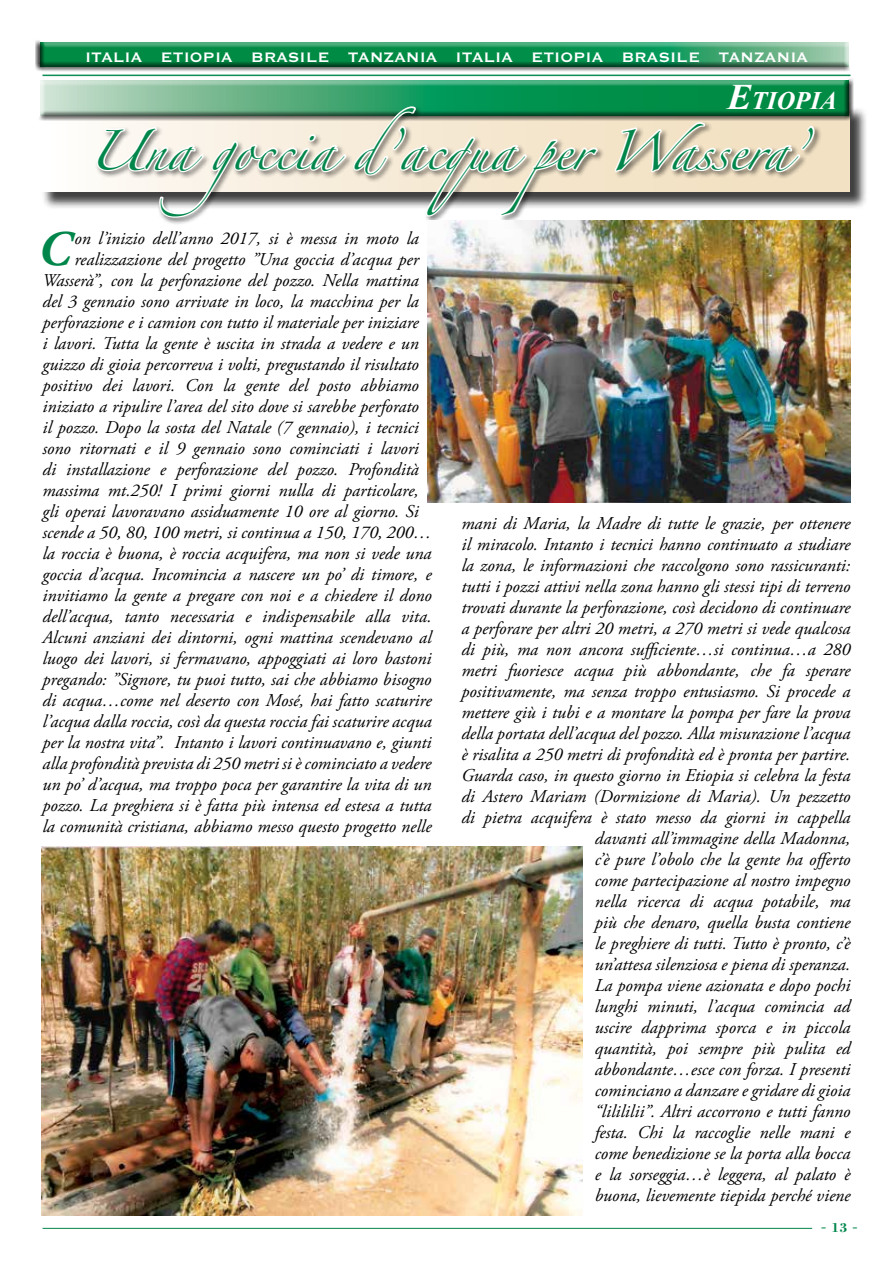
<style>
.page{position:relative;width:893px;height:1263px;background:#fff}
.page>*{position:absolute;margin:0;border:0;box-sizing:border-box;transform-origin:0 0}
.t1{font:italic 700 49.65px "Adobe Garamond Pro";color:#00864a}
.t2{font:36px "Zapfino";color:#00864a}
.t3{font:italic 700 25.2px "Times New Roman";color:#fff}
.t4{font:italic 18px/21px "Adobe Garamond Pro";color:#000;text-align:right}
.t5{font:700 18px "Copperplate Gothic BT";color:#fff}
.t6{font:18px "Minion Pro";color:#00864a}
.s1{font-size:36px}
.s2{font-family:"Bodoni";font-weight:700;font-size:13.5px}
</style>
<div class="page">
<hr style="left:43px;top:1228px;width:769px;height:1px;background:#00864a">
<div style="left:42px;top:106px;width:826px;height:104px;background:#000;opacity:.75"></div>
<svg style="left:42px;top:121px;width:807px;height:70px"></svg>
<div style="left:35px;top:38px;width:817px;height:34px;background:#000;opacity:.75"></div>
<hr style="left:43px;top:75px;width:807px;height:1px;background:#00864a">
<div style="left:37px;top:77px;width:816px;height:44px;background:#000;opacity:.75"></div>
<div style="left:95px;top:105px;width:727px;height:120px;background:#000;opacity:.48"></div>
<svg style="left:95px;top:104px;width:505px;height:116px"></svg>
<svg style="left:613px;top:82px;width:205px;height:93px;background:#8fb893"></svg>
<img style="left:427px;top:220px;width:423px;height:283px">
<img style="left:41px;top:847px;width:541px;height:368px">
<p class="t5" style="left:85px;top:47px;width:724px">ITALIA ETIOPIA BRASILE TANZANIA ITALIA ETIOPIA BRASILE TANZANIA</p>
<h3 class="t3" style="left:728px;top:83px;width:111px"><span class="s1">E</span>tiopia</h3>
<h2 class="t2" style="left:88px;top:135px;width:722px">Una goccia d’acqua per Wassera’</h2>
<h1 class="t1" style="left:38px;top:221px;width:34px">C</h1>
<p class="t4" style="left:74px;top:228px;width:346px">on l’inizio dell’anno 2017, si è messa in moto la</p>
<p class="t4" style="left:74px;top:249px;width:346px">realizzazione del progetto ”Una goccia d’acqua per</p>
<p class="t4" style="left:43px;top:270px;width:378px">Wasserà”, con la perforazione del pozzo. Nella mattina</p>
<p class="t4" style="left:43px;top:291px;width:378px">del 3 gennaio sono arrivate in loco, la macchina per la</p>
<p class="t4" style="left:43px;top:312px;width:378px">perforazione e i camion con tutto il materiale per iniziare</p>
<p class="t4" style="left:43px;top:333px;width:378px">i lavori. Tutta la gente è uscita in strada a vedere e un</p>
<p class="t4" style="left:43px;top:354px;width:378px">guizzo di gioia percorreva i volti, pregustando il risultato</p>
<p class="t4" style="left:43px;top:375px;width:378px">positivo dei lavori. Con la gente del posto abbiamo</p>
<p class="t4" style="left:43px;top:396px;width:378px">iniziato a ripulire l’area del sito dove si sarebbe perforato</p>
<p class="t4" style="left:43px;top:417px;width:378px">il pozzo. Dopo la sosta del Natale (7 gennaio), i tecnici</p>
<p class="t4" style="left:43px;top:438px;width:378px">sono ritornati e il 9 gennaio sono cominciati i lavori</p>
<p class="t4" style="left:43px;top:459px;width:378px">di installazione e perforazione del pozzo. Profondità</p>
<p class="t4" style="left:43px;top:480px;width:378px">massima mt.250! I primi giorni nulla di particolare,</p>
<p class="t4" style="left:43px;top:501px;width:378px">gli operai lavoravano assiduamente 10 ore al giorno. Si</p>
<p class="t4" style="left:43px;top:522px;width:391px">scende a 50, 80, 100 metri, si continua a 150, 170, 200…</p>
<p class="t4" style="left:43px;top:543px;width:391px">la roccia è buona, è roccia acquifera, ma non si vede una</p>
<p class="t4" style="left:43px;top:564px;width:391px">goccia d’acqua. Incomincia a nascere un po’ di timore, e</p>
<p class="t4" style="left:43px;top:585px;width:391px">invitiamo la gente a pregare con noi e a chiedere il dono</p>
<p class="t4" style="left:43px;top:606px;width:391px">dell’acqua, tanto necessaria e indispensabile alla vita.</p>
<p class="t4" style="left:43px;top:627px;width:391px">Alcuni anziani dei dintorni, ogni mattina scendevano al</p>
<p class="t4" style="left:43px;top:648px;width:391px">luogo dei lavori, si fermavano, appoggiati ai loro bastoni</p>
<p class="t4" style="left:43px;top:669px;width:391px">pregando: ”Signore, tu puoi tutto, sai che abbiamo bisogno</p>
<p class="t4" style="left:43px;top:690px;width:391px">di acqua…come nel deserto con Mosé, hai fatto scaturire</p>
<p class="t4" style="left:43px;top:711px;width:391px">l’acqua dalla roccia, così da questa roccia fai scaturire acqua</p>
<p class="t4" style="left:43px;top:732px;width:391px">per la nostra vita”. Intanto i lavori continuavano e, giunti</p>
<p class="t4" style="left:43px;top:753px;width:390px">alla profondità prevista di 250 metri si è cominciato a vedere</p>
<p class="t4" style="left:43px;top:774px;width:390px">un po’ d’acqua, ma troppo poca per garantire la vita di un</p>
<p class="t4" style="left:43px;top:795px;width:391px">pozzo. La preghiera si è fatta più intensa ed estesa a tutta</p>
<p class="t4" style="left:43px;top:816px;width:391px">la comunità cristiana, abbiamo messo questo progetto nelle</p>
<p class="t4" style="left:461px;top:513px;width:391px">mani di Maria, la Madre di tutte le grazie, per ottenere il miracolo. Intanto i tecnici hanno continuato a studiare la zona, le informazioni che raccolgono sono rassicuranti: tutti i pozzi attivi nella zona hanno gli stessi tipi di terreno trovati durante la perforazione, così decidono di continuare a perforare per altri 20 metri, a 270 metri si vede qualcosa di più, ma non ancora sufficiente…si continua…a 280 metri fuoriesce acqua più abbondante, che fa sperare positivamente, ma senza troppo entusiasmo. Si procede a mettere giù i tubi e a montare la pompa per fare la prova della portata dell’acqua del pozzo. Alla misurazione l’acqua è risalita a 250 metri di profondità ed è pronta per partire.<br>Guarda caso, in questo giorno in Etiopia si celebra la festa di Astero Mariam (Dormizione di Maria). Un pezzetto di pietra acquifera è stato messo da giorni in cappella davanti all’immagine della Madonna,<br>c’è pure l’obolo che la gente ha offerto<br>come partecipazione al nostro impegno<br>nella ricerca di acqua potabile, ma<br>più che denaro, quella busta contiene<br>le preghiere di tutti. Tutto è pronto, c’è<br>un’attesa silenziosa e piena di speranza.<br>La pompa viene azionata e dopo pochi<br>lunghi minuti, l’acqua comincia ad<br>uscire dapprima sporca e in piccola<br>quantità, poi sempre più pulita ed<br>abbondante…esce con forza. I presenti<br>cominciano a danzare e gridare di gioia<br>“lilililii”. Altri accorrono e tutti fanno<br>festa. Chi la raccoglie nelle mani e<br>come benedizione se la porta alla bocca<br>e la sorseggia…è leggera, al palato è<br>buona, lievemente tiepida perché viene</p>
<p class="t6" style="left:821px;top:1215px;width:39px">- <span class="s2">13</span> -</p>
</div>
